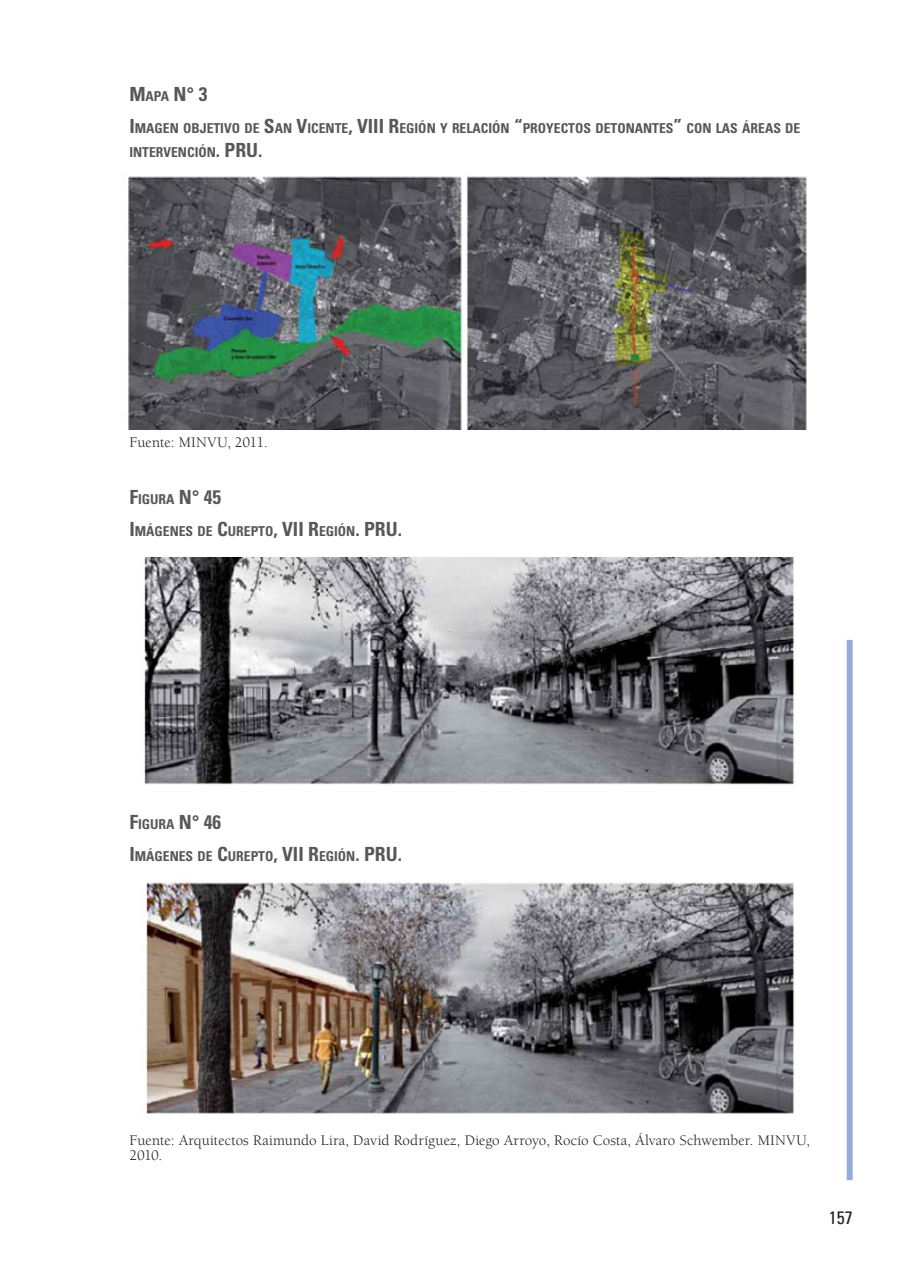
<style>
.page{position:relative;width:897px;height:1267px;background:#fff}
.page>*{position:absolute;margin:0;border:0;box-sizing:border-box;transform-origin:0 0}
.t1{font:700 condensed 19.5px "Univers LT Std";color:#57585a}
.t2{font:condensed 18px "Univers LT Std";color:#231f20}
.t3{font:15px/15px "Berkeley Std";letter-spacing:.005em;color:#231f20}
.t4{font:700 condensed 13.65px "Univers LT Std";color:#57585a}
.s1{font-size:13.65px}
.s2{font-size:19.5px}
</style>
<div class="page">
<div style="left:846px;top:640px;width:6px;height:540px;background:#95acd8"></div>
<img style="left:128px;top:176px;width:679px;height:253px">
<img style="left:144px;top:557px;width:651px;height:228px">
<img style="left:146px;top:881px;width:649px;height:233px">
<h1 class="t1" style="left:129px;top:82px;width:79px">M<span class="s1">APA</span> N° 3</h1>
<p class="t4" style="left:129px;top:120px;width:85px"><span class="s2">I</span>MAGEN OBJETIVO</p>
<p class="t4" style="left:244px;top:120px;width:71px">DE <span class="s2">S</span>AN <span class="s2">V</span>ICENTE</p>
<p class="t4" style="left:348px;top:120px;width:112px"><span class="s2">, VIII R</span>EGIÓN Y RELACI</p>
<p class="t4" style="left:492px;top:120px;width:70px">ÓN <span class="s2">“</span>PROYECTOS</p>
<p class="t4" style="left:595px;top:120px;width:9px">DETONANTES</p>
<p class="t4" style="left:673px;top:120px;width:22px"><span class="s2">”</span> CON</p>
<p class="t4" style="left:715px;top:120px;width:8px">LAS</p>
<p class="t4" style="left:742px;top:120px;width:17px">ÁREAS</p>
<p class="t4" style="left:785px;top:120px;width:8px">DE</p>
<p class="t4" style="left:129px;top:144px;width:8px">INTERVENCI</p>
<h1 class="t1" style="left:198px;top:139px;width:66px"><span class="s1">ÓN</span>. PRU.</h1>
<p class="t3" style="left:129px;top:435px;width:140px">Fuente: MINVU, 2011.</p>
<h1 class="t1" style="left:129px;top:485px;width:93px">F<span class="s1">IGURA</span> N° 45</h1>
<p class="t4" style="left:129px;top:523px;width:42px"><span class="s2">I</span>MÁGENES</p>
<p class="t4" style="left:197px;top:523px;width:39px">DE <span class="s2">C</span>UREPTO</p>
<h1 class="t1" style="left:273px;top:517px;width:130px">, VII R<span class="s1">EGIÓN</span>. PRU.</h1>
<h1 class="t1" style="left:129px;top:810px;width:93px">F<span class="s1">IGURA</span> N° 46</h1>
<p class="t4" style="left:129px;top:848px;width:42px"><span class="s2">I</span>MÁGENES</p>
<p class="t4" style="left:197px;top:848px;width:39px">DE <span class="s2">C</span>UREPTO</p>
<h1 class="t1" style="left:273px;top:842px;width:130px">, VII R<span class="s1">EGIÓN</span>. PRU.</h1>
<p class="t3" style="left:129px;top:1133px;width:682px">Fuente: Arquitectos Raimundo Lira, David Rodríguez, Diego Arroyo, Rocío Costa, Álvaro Schwember. MINVU,<br>2010.</p>
<h2 class="t2" style="left:828px;top:1205px;width:25px">157</h2>
</div>
